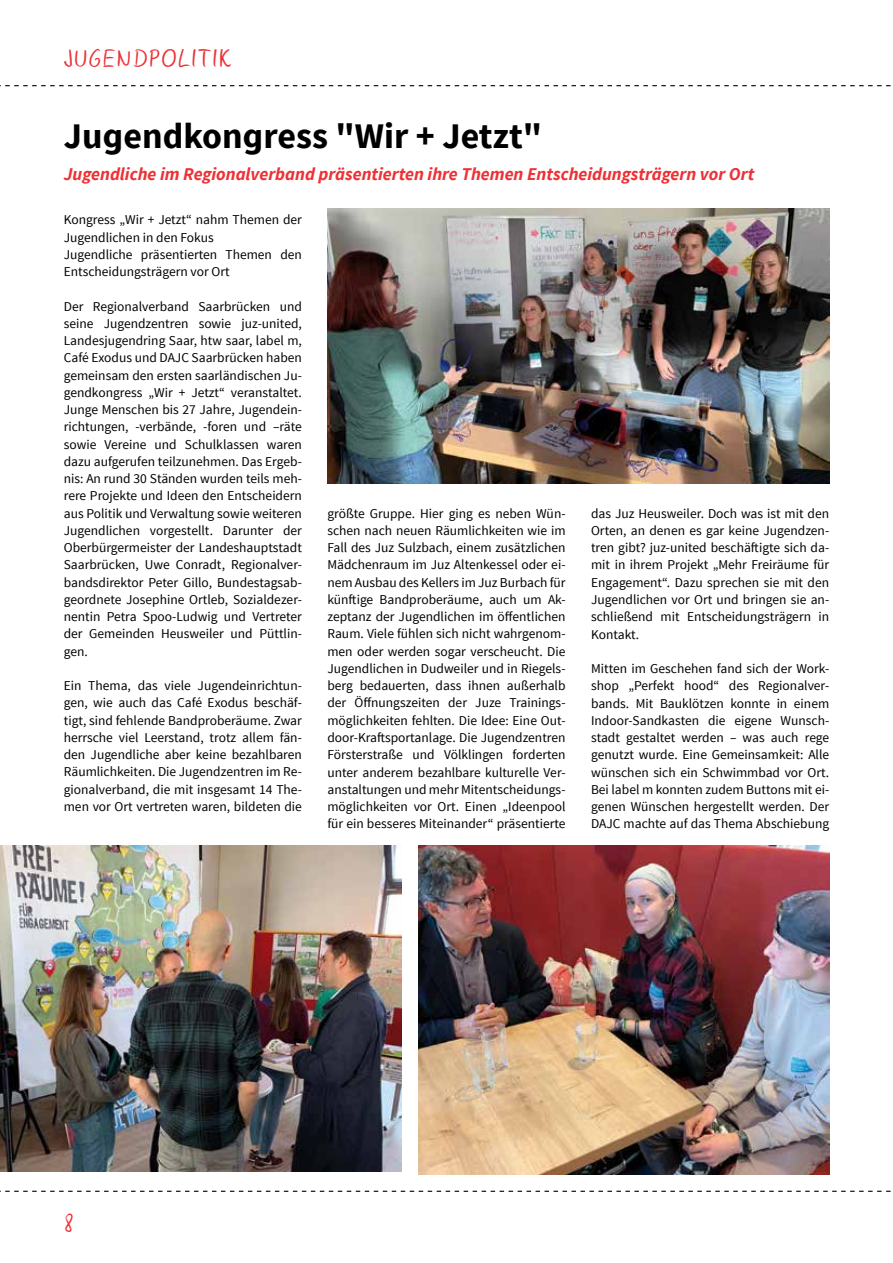
<style>
.page{position:relative;width:893px;height:1263px;background:#fff}
.page>*{position:absolute;margin:0;border:0;box-sizing:border-box;transform-origin:0 0}
.t1{font:700 36px "Source Sans Pro";color:#000}
.t2{font:25.5px "Gunny Rewritten";letter-spacing:.07em;color:#ee3135}
.t3{font:italic 700 18px "Source Sans Pro";color:#ee3135}
.t4{font:13.5px/17.2px "Source Sans Pro";color:#000;text-align:justify}
</style>
<div class="page">
<svg style="left:0;top:85px;width:891px;height:1px"></svg>
<svg style="left:0;top:1191px;width:891px;height:1px"></svg>
<img style="left:419px;top:845px;width:410px;height:329px">
<img style="left:0;top:845px;width:401px;height:327px">
<img style="left:327px;top:209px;width:502px;height:274px">
<h2 class="t2" style="left:64px;top:42px;width:169px">JUGENDPOLITIK</h2>
<p class="t1" style="left:64px;top:113px;width:480px">Jugendkongress "Wir + Jetzt"</p>
<p class="t3" style="left:64px;top:163px;width:692px">Jugendliche im Regionalverband präsentierten ihre Themen Entscheidungsträgern vor Ort</p>
<p class="t4" style="left:64px;top:211px;width:240px;text-align:left">Kongress „Wir + Jetzt“ nahm Themen der Jugendlichen in den Fokus<br>Jugendliche präsentierten Themen den Entscheidungsträgern vor Ort</p>
<p class="t4" style="left:64px;top:298px;width:240px">Der Regionalverband Saarbrücken und seine Jugendzentren sowie juz-united, Landesjugendring Saar, htw saar, label m, Café Exodus und DAJC Saarbrücken haben gemeinsam den ersten saarländischen Ju&shy;gendkongress „Wir + Jetzt“ veranstaltet.<br>Junge Menschen bis 27 Jahre, Jugendein&shy;richtungen, -verbände, -foren und –räte sowie Vereine und Schulklassen waren dazu aufgerufen teilzunehmen. Das Ergeb&shy;nis: An rund 30 Ständen wurden teils meh&shy;rere Projekte und Ideen den Entscheidern aus Politik und Verwaltung sowie weiteren Jugendlichen vorgestellt. Darunter der Oberbürgermeister der Landeshauptstadt Saarbrücken, Uwe Conradt, Regionalver&shy;bandsdirektor Peter Gillo, Bundestagsab&shy;geordnete Josephine Ortleb, Sozialdezer&shy;nentin Petra Spoo-Ludwig und Vertreter der Gemeinden Heusweiler und Püttlin&shy;gen.</p>
<p class="t4" style="left:64px;top:677px;width:240px">Ein Thema, das viele Jugendeinrichtun&shy;gen, wie auch das Café Exodus beschäf&shy;tigt, sind fehlende Bandproberäume. Zwar herrsche viel Leerstand, trotz allem fän&shy;den Jugendliche aber keine bezahlbaren Räumlichkeiten. Die Jugendzentren im Re&shy;gionalverband, die mit insgesamt 14 The&shy;men vor Ort vertreten waren, bildeten die</p>
<p class="t4" style="left:327px;top:505px;width:240px">größte Gruppe. Hier ging es neben Wün&shy;schen nach neuen Räumlichkeiten wie im Fall des Juz Sulzbach, einem zusätzlichen Mädchenraum im Juz Altenkessel oder ei&shy;nem Ausbau des Kellers im Juz Burbach für künftige Bandproberäume, auch um Ak&shy;zeptanz der Jugendlichen im öffentlichen Raum. Viele fühlen sich nicht wahrgenom&shy;men oder werden sogar verscheucht. Die Jugendlichen in Dudweiler und in Riegels&shy;berg bedauerten, dass ihnen außerhalb der Öffnungszeiten der Juze Trainings&shy;möglichkeiten fehlten. Die Idee: Eine Out&shy;door-Kraftsportanlage. Die Jugendzentren Försterstraße und Völklingen forderten unter anderem bezahlbare kulturelle Ver&shy;anstaltungen und mehr Mitentscheidungs&shy;möglichkeiten vor Ort. Einen „Ideenpool für ein besseres Miteinander“ präsentierte</p>
<p class="t4" style="left:591px;top:505px;width:240px">das Juz Heusweiler. Doch was ist mit den Orten, an denen es gar keine Jugendzen&shy;tren gibt? juz-united beschäftigte sich da&shy;mit in ihrem Projekt „Mehr Freiräume für Engagement“. Dazu sprechen sie mit den Jugendlichen vor Ort und bringen sie an&shy;schließend mit Entscheidungsträgern in Kontakt.</p>
<p class="t4" style="left:591px;top:660px;width:240px">Mitten im Geschehen fand sich der Work&shy;shop „Perfekt hood“ des Regionalver&shy;bands. Mit Bauklötzen konnte in einem Indoor-Sandkasten die eigene Wunsch&shy;stadt gestaltet werden – was auch rege genutzt wurde. Eine Gemeinsamkeit: Alle wünschen sich ein Schwimmbad vor Ort.<br>Bei label m konnten zudem Buttons mit ei&shy;genen Wünschen hergestellt werden. Der DAJC machte auf das Thema Abschiebung</p>
<p class="t2" style="left:64px;top:1208px;width:11px">8</p>
</div>
